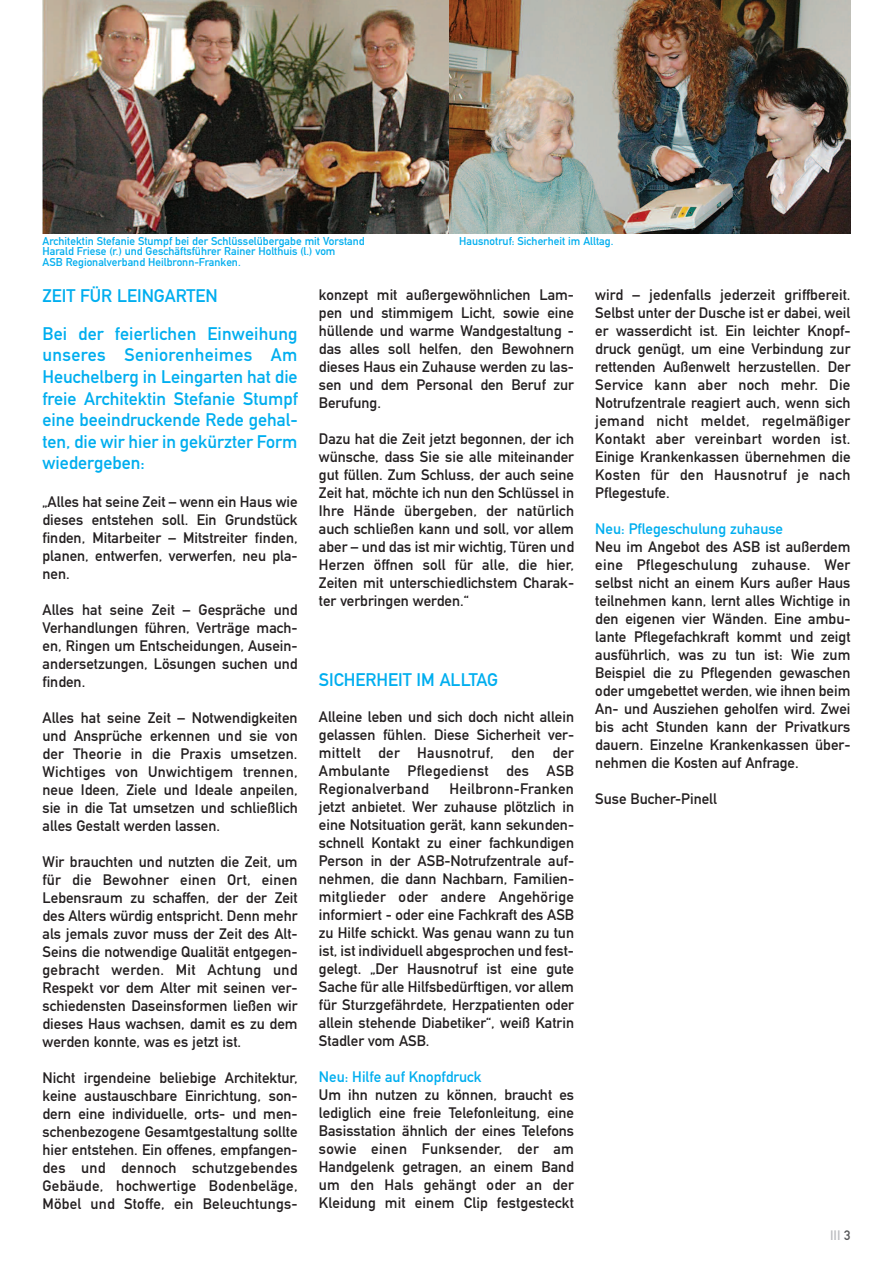
<style>
.page{position:relative;width:893px;height:1263px;background:#fff}
.page>*{position:absolute;margin:0;border:0;box-sizing:border-box;transform-origin:0 0}
.t1{font:18px/21.6px "DIN Mittelschrift";color:#00aeef}
.t2{font:15px/18px "DIN Mittelschrift";color:#231f20;text-align:justify}
.t3{font:15px "DIN Mittelschrift";color:#00aeef}
.t4{font:13.5px "DIN Mittelschrift";color:#bcbdc0}
.t5{font:11.25px/10.5px "DIN Mittelschrift";color:#00aeef}
.s1{color:#57585a}
</style>
<div class="page">
<img style="left:43px;top:0;width:406px;height:234px">
<img style="left:449px;top:0;width:401px;height:234px">
<p class="t5" style="left:43px;top:237px;width:324px">Architektin Stefanie Stumpf bei der Schlüsselübergabe mit Vorstand<br>Harald Friese (r.) und Geschäftsführer Rainer Holthuis (l.) vom<br>ASB Regionalverband Heilbronn-Franken.</p>
<p class="t5" style="left:459px;top:237px;width:156px">Hausnotruf: Sicherheit im Alltag.</p>
<p class="t1" style="left:43px;top:278px;width:257px;line-height:37.8px">ZEIT FÜR LEINGARTEN<br>Bei der feierlichen Einweihung</p>
<p class="t1" style="left:43px;top:346px;width:257px;text-align:justify">unseres Seniorenheimes Am Heuchelberg in Leingarten hat die freie Architektin Stefanie Stumpf eine beeindruckende Rede gehal&shy;ten, die wir hier in gekürzter Form wiedergeben:</p>
<p class="t2" style="left:43px;top:494px;width:257px">„Alles hat seine Zeit – wenn ein Haus wie dieses entstehen soll. Ein Grundstück finden, Mitarbeiter – Mitstreiter finden, planen, entwerfen, verwerfen, neu pla&shy;nen.</p>
<p class="t2" style="left:43px;top:602px;width:257px">Alles hat seine Zeit – Gespräche und Verhandlungen führen, Verträge mach&shy;en, Ringen um Entscheidungen, Ausein&shy;andersetzungen, Lösungen suchen und finden.</p>
<p class="t2" style="left:43px;top:710px;width:257px">Alles hat seine Zeit – Notwendigkeiten und Ansprüche erkennen und sie von der Theorie in die Praxis umsetzen.<br>Wichtiges von Unwichtigem trennen, neue Ideen, Ziele und Ideale anpeilen, sie in die Tat umsetzen und schließlich alles Gestalt werden lassen.</p>
<p class="t2" style="left:43px;top:854px;width:257px">Wir brauchten und nutzten die Zeit, um für die Bewohner einen Ort, einen Lebensraum zu schaffen, der der Zeit des Alters würdig entspricht. Denn mehr als jemals zuvor muss der Zeit des Alt-Seins die notwendige Qualität entgegen&shy;gebracht werden. Mit Achtung und Respekt vor dem Alter mit seinen ver&shy;schiedensten Daseinsformen ließen wir dieses Haus wachsen, damit es zu dem werden konnte, was es jetzt ist.</p>
<p class="t2" style="left:43px;top:1070px;width:257px">Nicht irgendeine beliebige Architektur, keine austauschbare Einrichtung, son&shy;dern eine individuelle, orts- und men&shy;schenbezogene Gesamtgestaltung sollte hier entstehen. Ein offenes, empfangen&shy;des und dennoch schutzgebendes Gebäude, hochwertige Bodenbeläge, Möbel und Stoffe, ein Beleuchtungs-</p>
<p class="t2" style="left:319px;top:287px;width:257px">konzept mit außergewöhnlichen Lam&shy;pen und stimmigem Licht, sowie eine hüllende und warme Wandgestaltung - das alles soll helfen, den Bewohnern dieses Haus ein Zuhause werden zu las&shy;sen und dem Personal den Beruf zur Berufung.</p>
<p class="t2" style="left:319px;top:431px;width:257px">Dazu hat die Zeit jetzt begonnen, der ich wünsche, dass Sie sie alle miteinander gut füllen. Zum Schluss, der auch seine Zeit hat, möchte ich nun den Schlüssel in Ihre Hände übergeben, der natürlich auch schließen kann und soll, vor allem aber – und das ist mir wichtig, Türen und Herzen öffnen soll für alle, die hier, Zeiten mit unterschiedlichstem Charak&shy;ter verbringen werden.“</p>
<p class="t1" style="left:319px;top:671px;width:181px">SICHERHEIT IM ALLTAG</p>
<p class="t2" style="left:319px;top:709px;width:257px">Alleine leben und sich doch nicht allein gelassen fühlen. Diese Sicherheit ver&shy;mittelt der Hausnotruf, den der Ambulante Pflegedienst des ASB Regionalverband</p>
<p class="t2" style="left:319px;top:781px;width:257px;text-indent:131px">Heilbronn-Franken jetzt anbietet. Wer zuhause plötzlich in eine Notsituation gerät, kann sekunden&shy;schnell Kontakt zu einer fachkundigen Person in der ASB-Notrufzentrale auf&shy;nehmen, die dann Nachbarn, Familien&shy;mitglieder oder andere Angehörige informiert - oder eine Fachkraft des ASB zu Hilfe schickt. Was genau wann zu tun ist, ist individuell abgesprochen und fest&shy;gelegt. „Der Hausnotruf ist eine gute Sache für alle Hilfsbedürftigen, vor allem für Sturzgefährdete, Herzpatienten oder allein stehende Diabetiker“, weiß Katrin Stadler vom ASB.</p>
<p class="t3" style="left:319px;top:1071px;width:164px">Neu: Hilfe auf Knopfdruck</p>
<p class="t2" style="left:319px;top:1087px;width:257px">Um ihn nutzen zu können, braucht es lediglich eine freie Telefonleitung, eine Basisstation ähnlich der eines Telefons sowie einen Funksender, der am Handgelenk getragen, an einem Band um den Hals gehängt oder an der Kleidung mit einem Clip festgesteckt</p>
<p class="t2" style="left:595px;top:287px;width:257px">wird – jedenfalls jederzeit griffbereit.<br>Selbst unter der Dusche ist er dabei, weil er wasserdicht ist. Ein leichter Knopf&shy;druck genügt, um eine Verbindung zur rettenden Außenwelt herzustellen. Der Service kann aber noch mehr. Die Notrufzentrale reagiert auch, wenn sich jemand nicht meldet, regelmäßiger Kontakt aber vereinbart worden ist.<br>Einige Krankenkassen übernehmen die Kosten für den Hausnotruf je nach Pflegestufe.</p>
<p class="t3" style="left:595px;top:523px;width:189px">Neu: Pflegeschulung zuhause</p>
<p class="t2" style="left:595px;top:539px;width:257px">Neu im Angebot des ASB ist außerdem eine Pflegeschulung zuhause. Wer selbst nicht an einem Kurs außer Haus teilnehmen kann, lernt alles Wichtige in den eigenen vier Wänden. Eine ambu&shy;lante Pflegefachkraft kommt und zeigt ausführlich, was zu tun ist: Wie zum Beispiel die zu Pflegenden gewaschen oder umgebettet werden, wie ihnen beim An- und Ausziehen geholfen wird. Zwei bis acht Stunden kann der Privatkurs dauern. Einzelne Krankenkassen über&shy;nehmen die Kosten auf Anfrage.</p>
<p class="t2" style="left:595px;top:791px;width:123px">Suse Bucher-Pinell</p>
<p class="t4" style="left:830px;top:1230px;width:22px">III <span class="s1">3</span></p>
</div>
